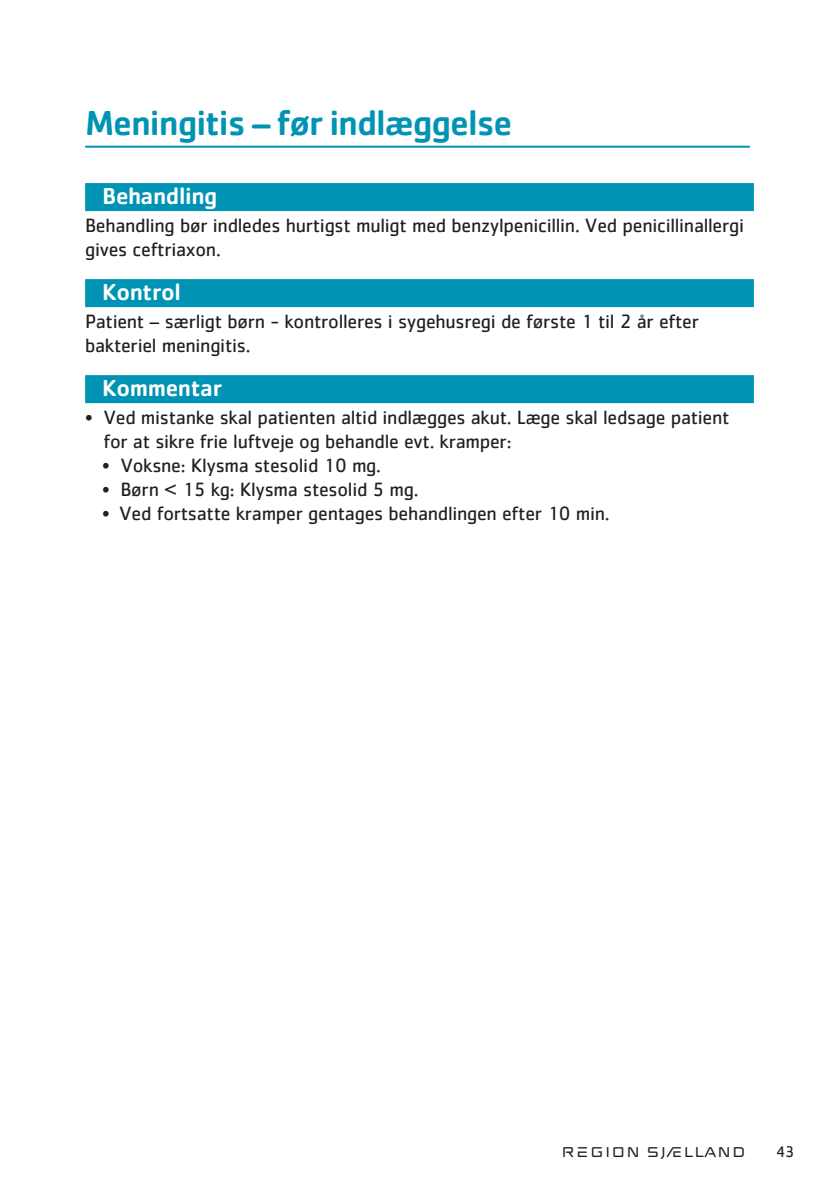
<style>
.page{position:relative;width:840px;height:1191px;background:#fff}
.page>*{position:absolute;margin:0;border:0;box-sizing:border-box;transform-origin:0 0}
.t1{font:500 36px "Cachet Std";letter-spacing:-.03em;color:#0093b4}
.t2{font:500 24px "Cachet Std";letter-spacing:-.015em;color:#fff}
.t3{font:20px/24px "Cachet Std";letter-spacing:-.015em;color:#231f20}
.t4{font:16px "Cachet Std";color:#231f20}
.t5{font:14px "REGIONSJAELLANDAABEN";color:#231f20}
</style>
<div class="page">
<hr style="left:85px;top:146px;width:664px;height:2px;background:#0093b4">
<div style="left:85px;top:183px;width:668px;height:28px;background:#0093b4"></div>
<div style="left:85px;top:279px;width:668px;height:28px;background:#0093b4"></div>
<div style="left:85px;top:375px;width:668px;height:28px;background:#0093b4"></div>
<h1 class="t1" style="left:85px;top:100px;width:428px">Meningitis – før indlæggelse</h1>
<p class="t2" style="left:102px;top:181px;width:117px">Behandling</p>
<p class="t3" style="left:85px;top:213px;width:660px">Behandling bør indledes hurtigst muligt med benzylpenicillin. Ved penicillinallergi gives ceftriaxon.</p>
<p class="t2" style="left:102px;top:277px;width:80px">Kontrol</p>
<p class="t3" style="left:85px;top:309px;width:615px">Patient – særligt børn - kontrolleres i sygehusregi de første 1 til 2 år efter bakteriel meningitis.</p>
<p class="t2" style="left:102px;top:373px;width:121px">Kommentar</p>
<p class="t3" style="left:103px;top:405px;width:627px;text-indent:-18px">• Ved mistanke skal patienten altid indlægges akut. Læge skal ledsage patient for at sikre frie luftveje og behandle evt. kramper:</p>
<p class="t3" style="left:102px;top:453px;width:280px">• Voksne: Klysma stesolid 10 mg.</p>
<p class="t3" style="left:102px;top:477px;width:318px">• Børn &lt; 15 kg: Klysma stesolid 5 mg.</p>
<p class="t3" style="left:102px;top:501px;width:508px">• Ved fortsatte kramper gentages behandlingen efter 10 min.</p>
<p class="t5" style="left:560px;top:1143px;width:187px">REGION SJÆLLAND</p>
<p class="t4" style="left:775px;top:1142px;width:20px">43</p>
</div>
